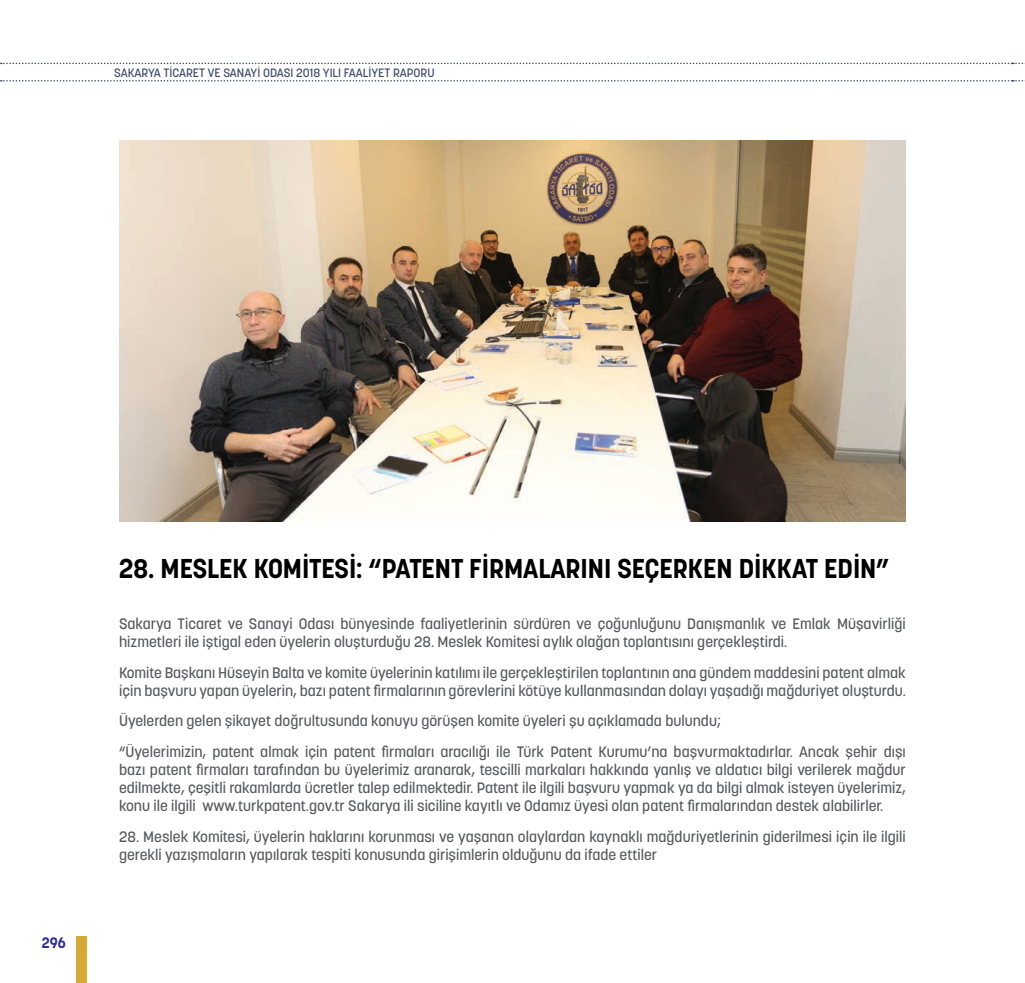
<style>
.page{position:relative;width:1025px;height:983px;background:#fff}
.page>*{position:absolute;margin:0;border:0;box-sizing:border-box;transform-origin:0 0}
.t1{font:700 27px "Korolev";color:#000}
.t2{font:500 15px/18px "Korolev";color:#57585a}
.t3{font:700 15px "Korolev";color:#2e3092}
.t4{font:500 12px "Korolev";color:#3c496b}
</style>
<div class="page">
<div style="left:77px;top:936px;width:10px;height:46px;background:#d7a937"></div>
<svg style="left:1px;top:80px;width:1024px;height:1px"></svg>
<svg style="left:1px;top:63px;width:1024px;height:1px"></svg>
<img style="left:119px;top:140px;width:787px;height:381px">
<p class="t4" style="left:114px;top:65px;width:322px">SAKARYA TİCARET VE SANAYİ ODASI 2018 YILI FAALİYET RAPORU</p>
<p class="t3" style="left:42px;top:933px;width:26px">296</p>
<h1 class="t1" style="left:119px;top:551px;width:772px">28. MESLEK KOMİTESİ: “PATENT FİRMALARINI SEÇERKEN DİKKAT EDİN”</h1>
<p class="t2" style="left:119px;top:614px;width:788px">Sakarya Ticaret ve Sanayi Odası bünyesinde faaliyetlerinin sürdüren ve çoğunluğunu Danışmanlık ve Emlak Müşavirliği hizmetleri ile iştigal eden üyelerin oluşturduğu 28. Meslek Komitesi aylık olağan toplantısını gerçekleştirdi.</p>
<p class="t2" style="left:119px;top:663px;width:788px">Komite Başkanı Hüseyin Balta ve komite üyelerinin katılımı ile gerçekleştirilen toplantının ana gündem maddesini patent almak için başvuru yapan üyelerin, bazı patent firmalarının görevlerini kötüye kullanmasından dolayı yaşadığı mağduriyet oluşturdu.</p>
<p class="t2" style="left:119px;top:705px;width:788px;line-height:30.8px">Üyelerden gelen şikayet doğrultusunda konuyu görüşen komite üyeleri şu açıklamada bulundu;<br>“Üyelerimizin, patent almak için patent firmaları aracılığı ile Türk Patent Kurumu’na başvurmaktadırlar. Ancak şehir dışı</p>
<p class="t2" style="left:119px;top:760px;width:788px;text-align:justify">bazı patent firmaları tarafından bu üyelerimiz aranarak, tescilli markaları hakkında yanlış ve aldatıcı bilgi verilerek mağdur edilmekte, çeşitli rakamlarda ücretler talep edilmektedir. Patent ile ilgili başvuru yapmak ya da bilgi almak isteyen üyelerimiz, konu ile ilgili www.turkpatent.gov.tr Sakarya ili siciline kayıtlı ve Odamız üyesi olan patent firmalarından destek alabilirler.</p>
<p class="t2" style="left:119px;top:827px;width:788px">28. Meslek Komitesi, üyelerin haklarını korunması ve yaşanan olaylardan kaynaklı mağduriyetlerinin giderilmesi için ile ilgili gerekli yazışmaların yapılarak tespiti konusunda girişimlerin olduğunu da ifade ettiler</p>
</div>
